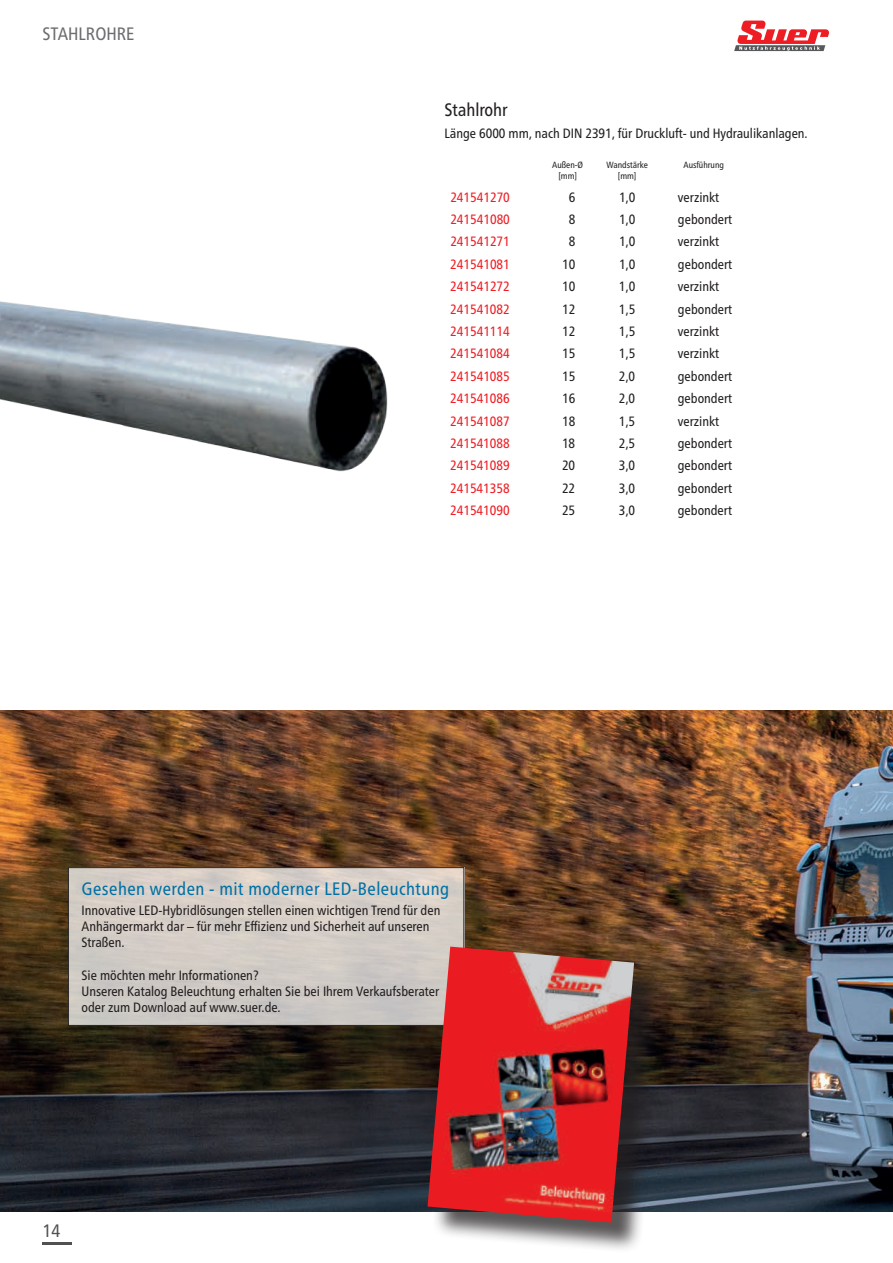
<style>
.page{position:relative;width:893px;height:1263px;background:#fff}
.page>*{position:absolute;margin:0;border:0;box-sizing:border-box;transform-origin:0 0}
.t1{font:condensed 18px "Frutiger Neue LTW1 G";letter-spacing:.025em;color:#0071a5}
.t2{font:condensed 18px "Frutiger Neue LTW1 G";color:#6c6d70}
.t3{font:condensed 18px "Frutiger Neue LTW1 G";color:#231f20}
.t4{font:condensed 18px "Frutiger Neue LTW1 G";color:#4f5152}
.t5{font:condensed 13.5px/16.2px "Frutiger Neue LTW1 G";color:#231f20}
.t6{font:condensed 13.5px "Frutiger Neue LTW1 G";color:#ee1d23}
.t7{font:condensed 9px/10.8px "Frutiger Neue LTW1 G";color:#231f20;text-align:center}
</style>
<div class="page">
<svg style="left:734px;top:21px;width:95px;height:30px"></svg>
<hr style="left:43px;top:1242px;width:29px;height:2px;background:#4f5152">
<img style="left:0;top:301px;width:388px;height:171px">
<img style="left:0;top:710px;width:893px;height:502px">
<svg style="left:68px;top:867px;width:397px;height:159px;background:#cfc8c3"></svg>
<div style="left:432px;top:951px;width:233px;height:302px;background:#231f20;opacity:.75"></div>
<img style="left:427px;top:946px;width:207px;height:276px">
<h1 class="t2" style="left:43px;top:23px;width:93px">STAHLROHRE</h1>
<h1 class="t3" style="left:444px;top:99px;width:65px">Stahlrohr</h1>
<p class="t5" style="left:444px;top:126px;width:365px">Länge 6000 mm, nach DIN 2391, für Druckluft- und Hydraulikanlagen.</p>
<p class="t7" style="left:552px;top:160px;width:32px">Außen-Ø [mm]</p>
<p class="t7" style="left:606px;top:160px;width:43px">Wandstärke [mm]</p>
<p class="t7" style="left:683px;top:160px;width:42px">Ausführung</p>
<p class="t6" style="left:450px;top:189px;width:61px">241541270</p>
<p class="t5" style="left:569px;top:189px;width:8px">6</p>
<p class="t5" style="left:619px;top:189px;width:18px">1,0</p>
<p class="t5" style="left:678px;top:189px;width:43px">verzinkt</p>
<p class="t6" style="left:450px;top:211px;width:61px">241541080</p>
<p class="t5" style="left:569px;top:211px;width:8px">8</p>
<p class="t5" style="left:619px;top:211px;width:18px">1,0</p>
<p class="t5" style="left:678px;top:211px;width:56px">gebondert</p>
<p class="t6" style="left:450px;top:234px;width:61px">241541271</p>
<p class="t5" style="left:569px;top:233px;width:8px">8</p>
<p class="t5" style="left:619px;top:233px;width:18px">1,0</p>
<p class="t5" style="left:678px;top:233px;width:43px">verzinkt</p>
<p class="t6" style="left:450px;top:256px;width:61px">241541081</p>
<p class="t5" style="left:562px;top:256px;width:15px">10</p>
<p class="t5" style="left:619px;top:256px;width:18px">1,0</p>
<p class="t5" style="left:678px;top:256px;width:56px">gebondert</p>
<p class="t6" style="left:450px;top:278px;width:61px">241541272</p>
<p class="t5" style="left:562px;top:278px;width:15px">10</p>
<p class="t5" style="left:619px;top:278px;width:18px">1,0</p>
<p class="t5" style="left:678px;top:278px;width:43px">verzinkt</p>
<p class="t6" style="left:450px;top:301px;width:61px">241541082</p>
<p class="t5" style="left:562px;top:301px;width:15px">12</p>
<p class="t5" style="left:619px;top:301px;width:18px">1,5</p>
<p class="t5" style="left:678px;top:301px;width:56px">gebondert</p>
<p class="t6" style="left:450px;top:323px;width:61px">241541114</p>
<p class="t5" style="left:562px;top:323px;width:15px">12</p>
<p class="t5" style="left:619px;top:323px;width:18px">1,5</p>
<p class="t5" style="left:678px;top:323px;width:43px">verzinkt</p>
<p class="t6" style="left:450px;top:346px;width:61px">241541084</p>
<p class="t5" style="left:562px;top:345px;width:15px">15</p>
<p class="t5" style="left:619px;top:345px;width:18px">1,5</p>
<p class="t5" style="left:678px;top:345px;width:43px">verzinkt</p>
<p class="t6" style="left:450px;top:368px;width:61px">241541085</p>
<p class="t5" style="left:562px;top:368px;width:15px">15</p>
<p class="t5" style="left:619px;top:368px;width:18px">2,0</p>
<p class="t5" style="left:678px;top:368px;width:56px">gebondert</p>
<p class="t6" style="left:450px;top:390px;width:61px">241541086</p>
<p class="t5" style="left:562px;top:390px;width:15px">16</p>
<p class="t5" style="left:619px;top:390px;width:18px">2,0</p>
<p class="t5" style="left:678px;top:390px;width:56px">gebondert</p>
<p class="t6" style="left:450px;top:413px;width:61px">241541087</p>
<p class="t5" style="left:562px;top:413px;width:15px">18</p>
<p class="t5" style="left:619px;top:413px;width:18px">1,5</p>
<p class="t5" style="left:678px;top:413px;width:43px">verzinkt</p>
<p class="t6" style="left:450px;top:435px;width:61px">241541088</p>
<p class="t5" style="left:562px;top:435px;width:15px">18</p>
<p class="t5" style="left:619px;top:435px;width:18px">2,5</p>
<p class="t5" style="left:678px;top:435px;width:56px">gebondert</p>
<p class="t6" style="left:450px;top:458px;width:61px">241541089</p>
<p class="t5" style="left:562px;top:457px;width:15px">20</p>
<p class="t5" style="left:619px;top:457px;width:18px">3,0</p>
<p class="t5" style="left:678px;top:457px;width:56px">gebondert</p>
<p class="t6" style="left:450px;top:480px;width:61px">241541358</p>
<p class="t5" style="left:562px;top:480px;width:15px">22</p>
<p class="t5" style="left:619px;top:480px;width:18px">3,0</p>
<p class="t5" style="left:678px;top:480px;width:56px">gebondert</p>
<p class="t6" style="left:450px;top:502px;width:61px">241541090</p>
<p class="t5" style="left:562px;top:502px;width:15px">25</p>
<p class="t5" style="left:619px;top:502px;width:18px">3,0</p>
<p class="t5" style="left:678px;top:502px;width:56px">gebondert</p>
<h1 class="t1" style="left:82px;top:878px;width:369px">Gesehen werden - mit moderner LED-Beleuchtung</h1>
<p class="t5" style="left:82px;top:902px;width:360px">Innovative LED-Hybridlösungen stellen einen wichtigen Trend für den<br>Anhängermarkt dar – für mehr Effizienz und Sicherheit auf unseren<br>Straßen.</p>
<p class="t5" style="left:82px;top:967px;width:359px">Sie möchten mehr Informationen?<br>Unseren Katalog Beleuchtung erhalten Sie bei Ihrem Verkaufsberater oder zum Download auf www.suer.de.</p>
<h1 class="t4" style="left:43px;top:1220px;width:19px">14</h1>
</div>
